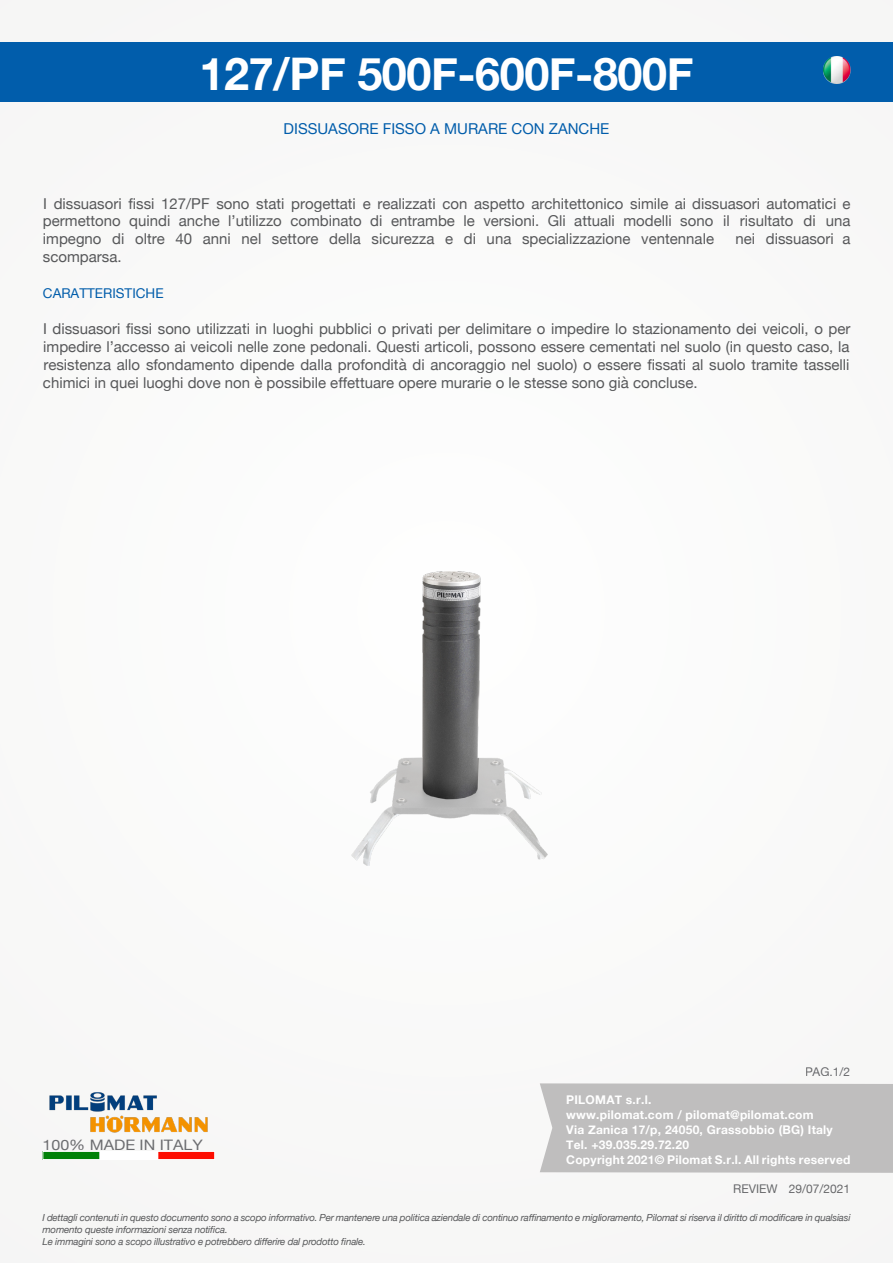
<style>
.page{position:relative;width:893px;height:1263px;background:#f9f9f9}
.page>*{position:absolute;margin:0;border:0;box-sizing:border-box;transform-origin:0 0}
.t1{font:700 45px "Helvetica Neue";letter-spacing:-.01em;color:#fff}
.t2{font:15px/18px "Helvetica Neue";color:#57585a;text-align:justify}
.t3{font:15px "Helvetica Neue";color:#015dab}
.t4{font:14.4px "Helvetica Neue";color:#6c6d70;scale:1.11 1}
.t5{font:13.5px "Helvetica Neue";color:#015dab}
.t6{font:700 12px/15px "Helvetica Neue";letter-spacing:.02em;color:#fff}
.t7{font:12px "Helvetica Neue";color:#6c6d70}
.t8{font:italic 9.75px/11.7px "Helvetica Neue";letter-spacing:-.02em;color:#57585a}
</style>
<div class="page">
<div style="left:540px;top:1083px;width:353px;height:90px;background:#bfbebe"></div>
<div style="left:0;top:43px;width:893px;height:59px;background:#015dab"></div>
<img style="left:49px;top:1092px;width:159px;height:41px">
<img style="left:45px;top:1153px;width:168px;height:5px">
<div style="left:43px;top:1151px;width:172px;height:9px;border:1px solid #fff"></div>
<img style="left:352px;top:572px;width:195px;height:293px">
<img style="left:823px;top:57px;width:27px;height:27px">
<h1 class="t1" style="left:200px;top:38px;width:495px">127/PF 500F-600F-800F</h1>
<p class="t3" style="left:284px;top:118px;width:327px">DISSUASORE FISSO A MURARE CON ZANCHE</p>
<p class="t2" style="left:43px;top:195px;width:809px">I dissuasori fissi 127/PF sono stati progettati e realizzati con aspetto architettonico simile ai dissuasori automatici e permettono quindi anche l’utilizzo combinato di entrambe le versioni. Gli attuali modelli sono il risultato di una impegno di oltre 40 anni nel settore della sicurezza e di una specializzazione ventennale</p>
<p class="t2" style="left:735px;top:231px;width:117px">nei dissuasori a</p>
<p class="t2" style="left:43px;top:249px;width:80px">scomparsa.</p>
<p class="t5" style="left:43px;top:284px;width:122px">CARATTERISTICHE</p>
<p class="t2" style="left:43px;top:321px;width:809px">I dissuasori fissi sono utilizzati in luoghi pubblici o privati per delimitare o impedire lo stazionamento dei veicoli, o per impedire l’accesso ai veicoli nelle zone pedonali. Questi articoli, possono essere cementati nel suolo (in questo caso, la resistenza allo sfondamento dipende dalla profondità di ancoraggio nel suolo) o essere fissati al suolo tramite tasselli chimici in quei luoghi dove non è possibile effettuare opere murarie o le stesse sono già concluse.</p>
<p class="t4" style="left:43px;top:1135px;width:146px">100% MADE IN ITALY</p>
<p class="t7" style="left:806px;top:1063px;width:46px">PAG.1/2</p>
<p class="t6" style="left:566px;top:1093px;width:286px">PILOMAT s.r.l.<br>www.pilomat.com / pilomat@pilomat.com<br>Via Zanica 17/p, 24050, Grassobbio (BG) Italy Tel. +39.035.29.72.20<br>Copyright 2021© Pilomat S.r.l. All rights reserved</p>
<p class="t7" style="left:733px;top:1180px;width:118px">REVIEW 29/07/2021</p>
<p class="t8" style="left:43px;top:1212px;width:809px">I dettagli contenuti in questo documento sono a scopo informativo. Per mantenere una politica aziendale di continuo raffinamento e miglioramento, Pilomat si riserva il diritto di modificare in qualsiasi momento queste informazioni senza notifica.<br>Le immagini sono a scopo illustrativo e potrebbero differire dal prodotto finale.</p>
</div>
